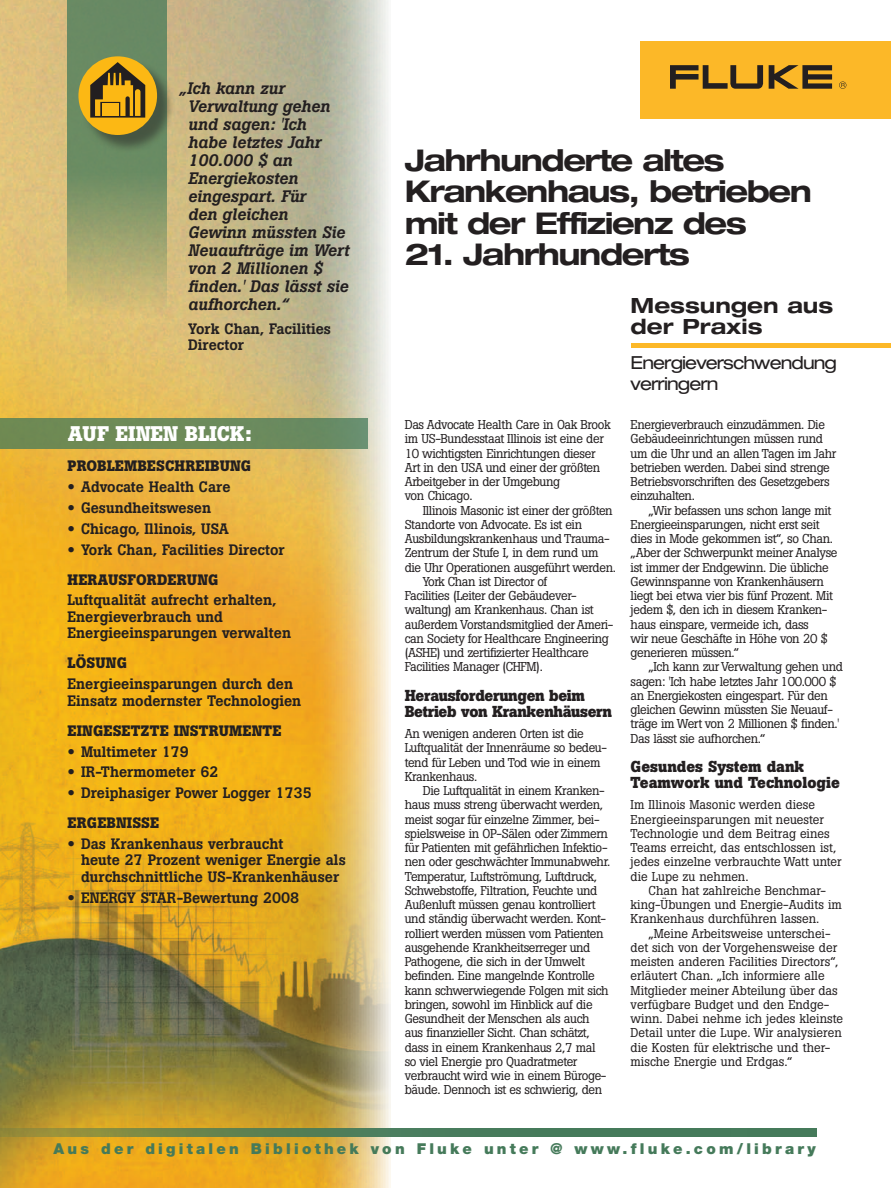
<style>
.page{position:relative;width:891px;height:1188px;background:#fff}
.page>*{position:absolute;margin:0;border:0;box-sizing:border-box;transform-origin:0 0}
.t1{font:700 expanded 30px/31.5px "Helvetica Neue LT Std";letter-spacing:-.05em;color:#231f20}
.t2{font:700 expanded 21px/21px "Helvetica Neue LT Std";color:#231f20}
.t3{font:700 21px "Boton Pro";color:#fff}
.t4{font:expanded 18px/21px "Helvetica Neue LT Std";letter-spacing:-.05em;color:#231f20}
.t5{font:italic 500 16.5px/18px "Boton Pro";color:#231f20}
.t6{font:700 15.75px/15.8px "Boton Pro";letter-spacing:-.02em;color:#231f20}
.t7{font:700 15.75px/15.8px "Boton Pro";color:#231f20}
.t8{font:500 15px/16.5px "Boton Pro";color:#231f20}
.t9{font:900 15px "Helvetica Neue LT Pro";letter-spacing:.215em;color:#457a5a}
.t10{font:700 15px "Boton Pro";letter-spacing:.01em;color:#231f20}
.t11{font:12.75px/14.2px "Boton Pro";letter-spacing:-.03em;color:#231f20}
.t12{font:12.75px/14.2px "Boton Pro";color:#231f20}
.s1{font-family:"Helvetica Neue LT Std";font-weight:700;font-stretch:expanded}
.s2{font-weight:700}
</style>
<div class="page">
<hr style="left:631px;top:344px;width:260px;height:4px;background:#fcb828">
<img style="left:0;top:0;width:390px;height:1188px">
<div style="left:0;top:418px;width:368px;height:31px;background:linear-gradient(to right,#70894f,#688c66)"></div>
<svg style="left:68px;top:0;width:99px;height:326px;background:#909c6a"></svg>
<svg style="left:0;top:1128px;width:817px;height:8px;background:#597f53"></svg>
<div style="left:81px;top:59px;width:95px;height:95px;background:#231f20;opacity:.5"></div>
<div style="left:78px;top:56px;width:79px;height:79px;background:#fcb814;border-radius:50%"></div>
<svg style="left:90px;top:62px;width:55px;height:56px"></svg>
<div style="left:640px;top:41px;width:251px;height:78px;background:#fcb828"></div>
<svg style="left:769px;top:65px;width:63px;height:24px"></svg>
<svg style="left:670px;top:65px;width:93px;height:24px"></svg>
<svg style="left:839px;top:82px;width:7px;height:7px"></svg>
<p class="t5" style="left:188px;top:80px;width:163px;text-indent:-9px">„Ich kann zur<br>Verwaltung gehen und sagen: 'Ich<br>habe letztes Jahr<br>100.000 $ an<br>Energiekosten eingespart. Für<br>den gleichen<br>Gewinn müssten Sie<br>Neuaufträge im Wert von 2 Millionen $ finden.' Das lässt sie aufhorchen.“</p>
<p class="t8" style="left:188px;top:320px;width:144px">York Chan, Facilities<br>Director</p>
<h2 class="t3" style="left:68px;top:420px;width:185px">AUF EINEN BLICK:</h2>
<p class="t10" style="left:68px;top:456px;width:185px">PROBLEMBESCHREIBUNG</p>
<p class="t8" style="left:68px;top:479px;width:165px"><span class="s1">•</span> Advocate Health Care</p>
<p class="t8" style="left:68px;top:499px;width:145px"><span class="s1">•</span> Gesundheitswesen</p>
<p class="t8" style="left:68px;top:520px;width:163px"><span class="s1">•</span> Chicago, Illinois, USA</p>
<p class="t8" style="left:68px;top:534px;width:219px;line-height:30px"><span class="s1">•</span> York Chan, Facilities Director<br><span class="s2">HERAUSFORDERUNG</span></p>
<p class="t8" style="left:68px;top:592px;width:225px">Luftqualität aufrecht erhalten,<br>Energieverbrauch und<br>Energieeinsparungen verwalten</p>
<p class="t10" style="left:68px;top:653px;width:61px">LÖSUNG</p>
<p class="t8" style="left:68px;top:676px;width:235px">Energieeinsparungen durch den<br>Einsatz modernster Technologien</p>
<p class="t10" style="left:68px;top:721px;width:215px">EINGESETZTE INSTRUMENTE</p>
<p class="t8" style="left:68px;top:743px;width:123px"><span class="s1">•</span> Multimeter 179</p>
<p class="t8" style="left:68px;top:764px;width:153px"><span class="s1">•</span> IR-Thermometer 62</p>
<p class="t8" style="left:68px;top:778px;width:246px;line-height:30px"><span class="s1">•</span> Dreiphasiger Power Logger 1735<br><span class="s2">ERGEBNISSE</span></p>
<p class="t8" style="left:81px;top:836px;width:266px;text-indent:-14px"><span class="s1">•</span> Das Krankenhaus verbraucht<br>heute 27 Prozent weniger Energie als durchschnittliche US-Krankenhäuser</p>
<p class="t8" style="left:68px;top:889px;width:233px"><span class="s1">•</span> ENERGY STAR-Bewertung 2008</p>
<h1 class="t1" style="left:405px;top:143px;width:409px">Jahrhunderte altes<br>Krankenhaus, betrieben mit der Effizienz des</h1>
<h1 class="t1" style="left:405px;top:238px;width:287px">21. Jahrhunderts</h1>
<p class="t11" style="left:405px;top:418px;width:207px">Das Advocate Health Care in Oak Brook im US-Bundesstaat Illinois ist eine der<br>10 wichtigsten Einrichtungen dieser<br>Art in den USA und einer der größten<br>Arbeitgeber in der Umgebung<br>von Chicago.</p>
<p class="t11" style="left:423px;top:503px;width:191px">Illinois Masonic ist einer der größten</p>
<p class="t11" style="left:405px;top:517px;width:179px">Standorte von Advocate. Es ist ein</p>
<p class="t11" style="left:405px;top:532px;width:206px">Ausbildungskrankenhaus und Trauma-</p>
<p class="t11" style="left:405px;top:546px;width:195px">Zentrum der Stufe I, in dem rund um</p>
<p class="t11" style="left:405px;top:560px;width:213px">die Uhr Operationen ausgeführt werden.</p>
<p class="t11" style="left:423px;top:574px;width:126px">York Chan ist Director of</p>
<p class="t11" style="left:405px;top:589px;width:173px">Facilities (Leiter der Gebäudever-</p>
<p class="t11" style="left:405px;top:603px;width:191px">waltung) am Krankenhaus. Chan ist</p>
<p class="t11" style="left:405px;top:617px;width:210px">außerdem Vorstandsmitglied der Ameri-</p>
<p class="t11" style="left:405px;top:631px;width:205px">can Society for Healthcare Engineering</p>
<p class="t11" style="left:405px;top:646px;width:186px">(ASHE) und zertifizierter Healthcare</p>
<p class="t11" style="left:405px;top:660px;width:140px">Facilities Manager (CHFM).</p>
<p class="t6" style="left:405px;top:688px;width:209px">Herausforderungen beim<br>Betrieb von Krankenhäusern</p>
<p class="t11" style="left:405px;top:727px;width:204px">An wenigen anderen Orten ist die<br>Luftqualität der Innenräume so bedeu&shy;tend für Leben und Tod wie in einem<br>Krankenhaus.</p>
<p class="t11" style="left:405px;top:784px;width:207px;text-indent:18px">Die Luftqualität in einem Kranken&shy;haus muss streng überwacht werden, meist sogar für einzelne Zimmer, bei&shy;spielsweise in OP-Sälen oder Zimmern für Patienten mit gefährlichen Infektio&shy;nen oder geschwächter Immunabwehr.<br>Temperatur, Luftströmung, Luftdruck, Schwebstoffe, Filtration, Feuchte und Außenluft müssen genau kontrolliert und ständig überwacht werden. Kont&shy;rolliert werden müssen vom Patienten ausgehende Krankheitserreger und Pathogene, die sich in der Umwelt befinden. Eine mangelnde Kontrolle kann schwerwiegende Folgen mit sich bringen, sowohl im Hinblick auf die Gesundheit der Menschen als auch aus finanzieller Sicht. Chan schätzt, dass in einem Krankenhaus 2,7 mal so viel Energie pro Quadratmeter verbraucht wird wie in einem Büroge&shy;bäude. Dennoch ist es schwierig, den</p>
<h2 class="t2" style="left:631px;top:295px;width:204px">Messungen aus der Praxis</h2>
<h3 class="t4" style="left:631px;top:352px;width:208px">Energieverschwendung verringern</h3>
<p class="t11" style="left:631px;top:418px;width:207px">Energieverbrauch einzudämmen. Die Gebäudeeinrichtungen müssen rund um die Uhr und an allen Tagen im Jahr betrieben werden. Dabei sind strenge Betriebsvorschriften des Gesetzgebers einzuhalten.</p>
<p class="t11" style="left:631px;top:503px;width:208px;text-indent:18px">„Wir befassen uns schon lange mit Energieeinsparungen, nicht erst seit dies in Mode gekommen ist“, so Chan. „Aber der Schwerpunkt meiner Analyse ist immer der Endgewinn. Die übliche Gewinnspanne von Krankenhäusern liegt bei etwa vier bis fünf Prozent. Mit jedem $, den ich in diesem Kranken&shy;haus einspare, vermeide ich, dass<br>wir neue Geschäfte in Höhe von 20 $ generieren müssen.“</p>
<p class="t11" style="left:631px;top:660px;width:214px;text-indent:18px">„Ich kann zur Verwaltung gehen und sagen: 'Ich habe letztes Jahr 100.000 $ an Energiekosten eingespart. Für den gleichen Gewinn müssten Sie Neuauf&shy;träge im Wert von 2 Millionen $ finden.' Das lässt sie aufhorchen.“</p>
<p class="t7" style="left:631px;top:759px;width:211px">Gesundes System dank<br>Teamwork und Technologie</p>
<p class="t12" style="left:631px;top:798px;width:213px">Im Illinois Masonic werden diese Energieeinsparungen mit neuester Technologie und dem Beitrag eines Teams erreicht, das entschlossen ist, jedes einzelne verbrauchte Watt unter die Lupe zu nehmen.</p>
<p class="t12" style="left:631px;top:883px;width:213px;text-indent:18px">Chan hat zahlreiche Benchmar&shy;king-Übungen und Energie-Audits im<br>Krankenhaus durchführen lassen.</p>
<p class="t12" style="left:631px;top:926px;width:214px;text-indent:18px">„Meine Arbeitsweise unterschei&shy;det sich von der Vorgehensweise der meisten anderen Facilities Directors“, erläutert Chan. „Ich informiere alle Mitglieder meiner Abteilung über das verfügbare Budget und den Endge&shy;winn. Dabei nehme ich jedes kleinste Detail unter die Lupe. Wir analysieren die Kosten für elektrische und ther&shy;mische Energie und Erdgas.“</p>
<p class="t9" style="left:54px;top:1140px;width:764px">Aus der digitalen Bibliothek von Fluke unter @ www.fluke.com/library</p>
</div>
